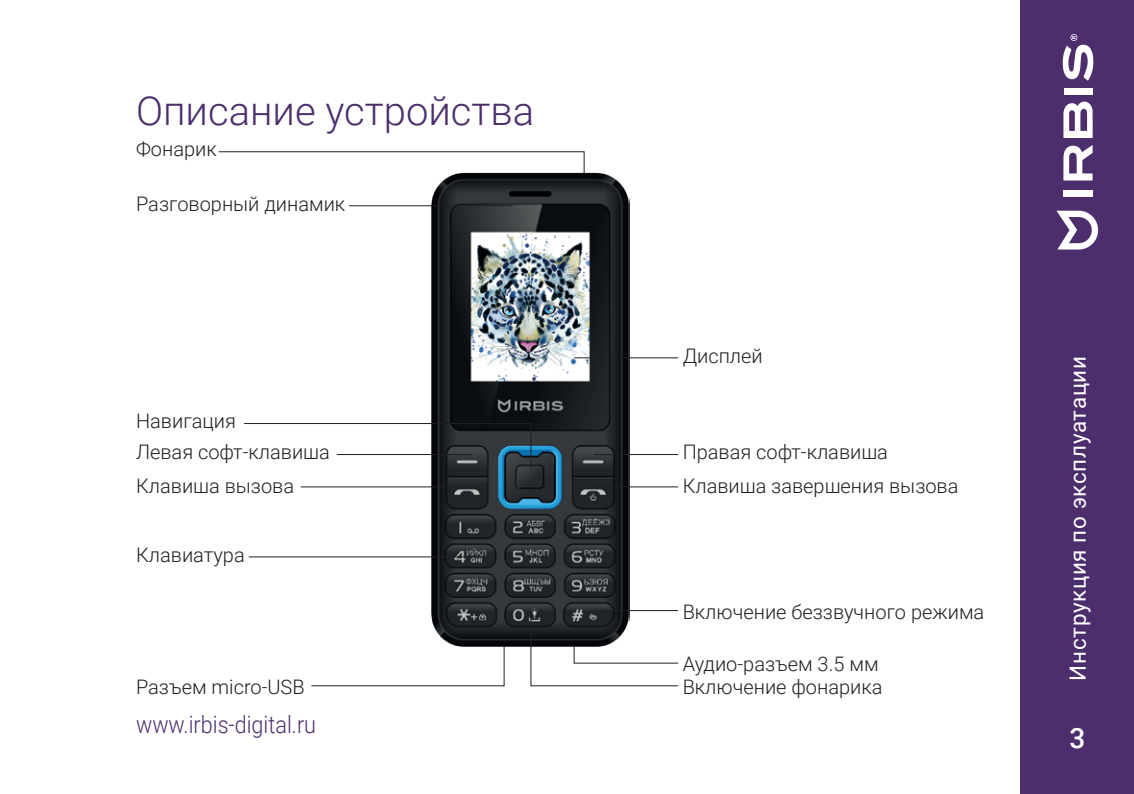
<style>
.page{position:relative;width:1134px;height:794px;background:#fff}
.page>*{position:absolute;margin:0;border:0;box-sizing:border-box;transform-origin:0 0}
.t1{font:300 40px "Roboto";color:#4d2e6d}
.t2{font:500 28px "Roboto";color:#fff}
.t3{font:300 24px "Roboto";color:#4d2e6d;scale:.9 1}
.t4{font:22.4px "Roboto";letter-spacing:.03em;color:#fff}
.t5{font:300 20px/34px "Roboto";color:#231f20}
</style>
<div class="page">
<div style="left:1020px;top:0;width:114px;height:794px;background:#4d2e6d"></div>
<svg style="left:1056px;top:211px;width:42px;height:38px"></svg>
<svg style="left:1063px;top:101px;width:30px;height:37px"></svg>
<svg style="left:1063px;top:145px;width:30px;height:35px"></svg>
<div style="left:1063px;top:190px;width:29px;height:7px;background:#fff"></div>
<div style="left:1063px;top:88px;width:29px;height:7px;background:#fff"></div>
<svg style="left:1062px;top:35px;width:32px;height:46px"></svg>
<img style="left:432px;top:173px;width:198px;height:473px">
<svg style="left:311px;top:645px;width:194px;height:42px"></svg>
<svg style="left:530px;top:609px;width:149px;height:78px"></svg>
<hr style="left:594px;top:610px;width:84px;height:1px;background:#231f20">
<hr style="left:594px;top:486px;width:84px;height:1px;background:#231f20">
<hr style="left:594px;top:454px;width:84px;height:1px;background:#231f20">
<hr style="left:574px;top:357px;width:104px;height:1px;background:#231f20">
<hr style="left:349px;top:205px;width:164px;height:1px;background:#231f20">
<hr style="left:301px;top:486px;width:170px;height:1px;background:#231f20">
<hr style="left:249px;top:556px;width:222px;height:1px;background:#231f20">
<svg style="left:218px;top:151px;width:367px;height:23px"></svg>
<svg style="left:244px;top:422px;width:288px;height:47px"></svg>
<p class="t1" style="left:136px;top:83px;width:400px">Описание устройства</p>
<p class="t5" style="left:136px;top:131px;width:82px">Фонарик</p>
<p class="t5" style="left:136px;top:186px;width:211px">Разговорный динамик</p>
<p class="t5" style="left:136px;top:403px;width:101px">Навигация</p>
<p class="t5" style="left:136px;top:434px;width:195px">Левая софт-клавиша<br>Клавиша вызова</p>
<p class="t5" style="left:136px;top:537px;width:110px">Клавиатура</p>
<p class="t5" style="left:683px;top:338px;width:82px">Дисплей</p>
<p class="t5" style="left:683px;top:434px;width:207px">Правая софт-клавиша</p>
<p class="t5" style="left:683px;top:468px;width:277px">Клавиша завершения вызова</p>
<p class="t5" style="left:683px;top:594px;width:303px">Включение беззвучного режима</p>
<p class="t5" style="left:683px;top:646px;width:197px">Аудио-разъем 3.5 мм</p>
<p class="t5" style="left:136px;top:669px;width:170px">Разъем micro-USB</p>
<p class="t5" style="left:683px;top:669px;width:201px">Включение фонарика</p>
<p class="t3" style="left:136px;top:707px;width:202px">www.irbis-digital.ru</p>
<p class="t4" style="left:1062px;top:680px;width:326px;rotate:-90deg">Инструкция по эксплуатации</p>
<p class="t2" style="left:1069px;top:718px;width:17px">3</p>
</div>
